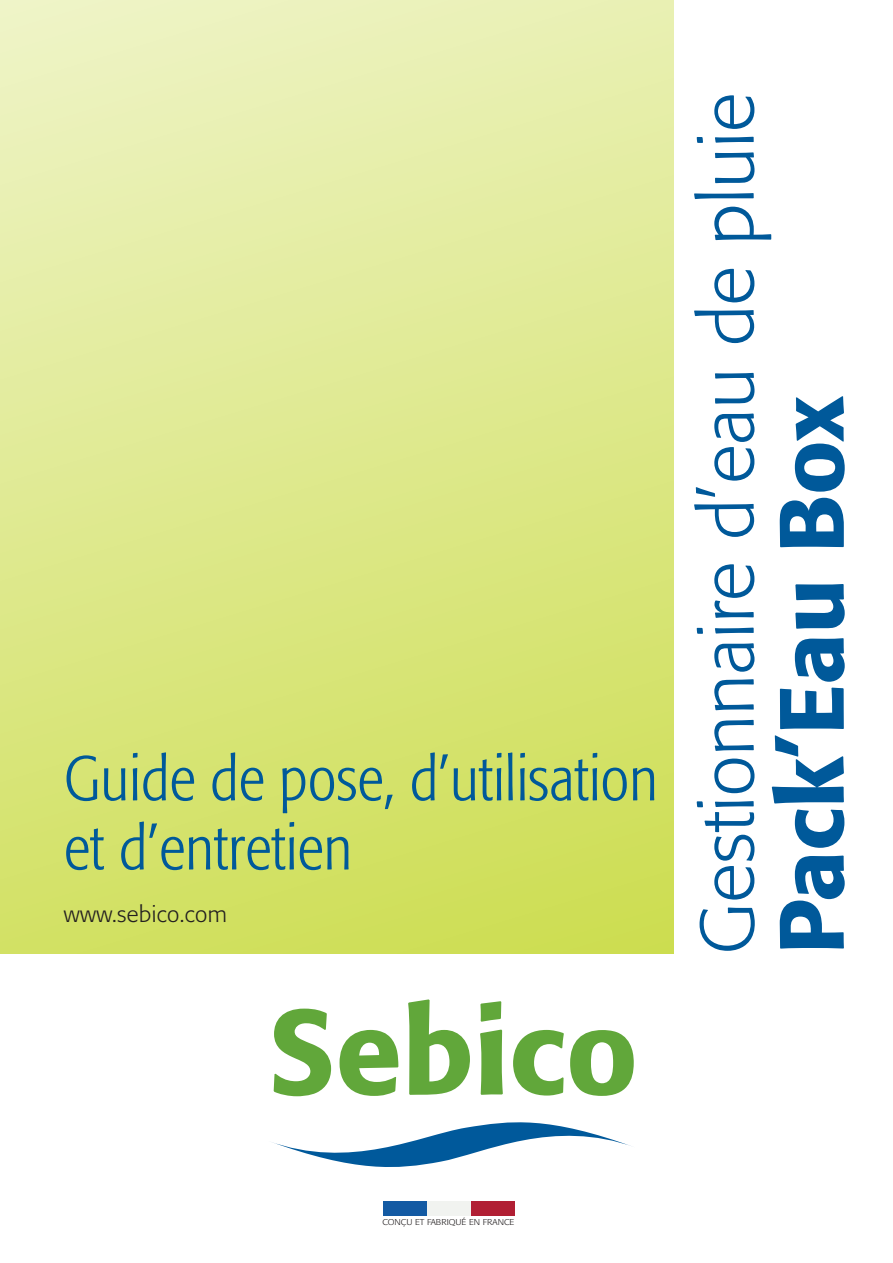
<style>
.page{position:relative;width:893px;height:1263px;background:#fff}
.page>*{position:absolute;margin:0;border:0;box-sizing:border-box;transform-origin:0 0}
.t1{font:500 90px "Formata BQ";color:#00599a}
.t2{font:300 75px "Formata BQ";color:#00599a}
.t3{font:300 condensed 62.7px/69.2px "Formata BQ";color:#00599a}
.t4{font:300 22.5px "Formata BQ";letter-spacing:.02em;color:#231f20}
.t5{font:300 8.4px "Formata";color:#231f20;scale:1.1 1}
</style>
<div class="page">
<div style="left:0;top:0;width:673px;height:954px;background:linear-gradient(to bottom,#ecf2be,#cfdf5a)"></div>
<svg style="left:274px;top:1008px;width:57px;height:88px"></svg>
<svg style="left:340px;top:1030px;width:58px;height:66px"></svg>
<svg style="left:408px;top:999px;width:62px;height:96px"></svg>
<svg style="left:480px;top:1001px;width:23px;height:94px"></svg>
<svg style="left:513px;top:1030px;width:51px;height:65px"></svg>
<svg style="left:570px;top:1030px;width:64px;height:66px"></svg>
<svg style="left:272px;top:1122px;width:359px;height:45px"></svg>
<div style="left:471px;top:1201px;width:44px;height:15px;background:#b11f34"></div>
<div style="left:383px;top:1201px;width:44px;height:15px;background:#135aa3"></div>
<div style="left:427px;top:1201px;width:44px;height:15px;background:#f1f3f0"></div>
<p class="t3" style="left:64px;top:743px;width:596px">Guide de pose, d’utilisation et d’entretien</p>
<p class="t4" style="left:64px;top:901px;width:165px">www.sebico.com</p>
<p class="t2" style="left:683px;top:954px;width:863px;rotate:-90deg">Gestionnaire d’eau de pluie</p>
<h1 class="t1" style="left:757px;top:954px;width:560px;rotate:-90deg">Pack’Eau Box</h1>
<p class="t5" style="left:382px;top:1217px;width:121px">CONÇU ET FABRIQUÉ EN FRANCE</p>
</div>
